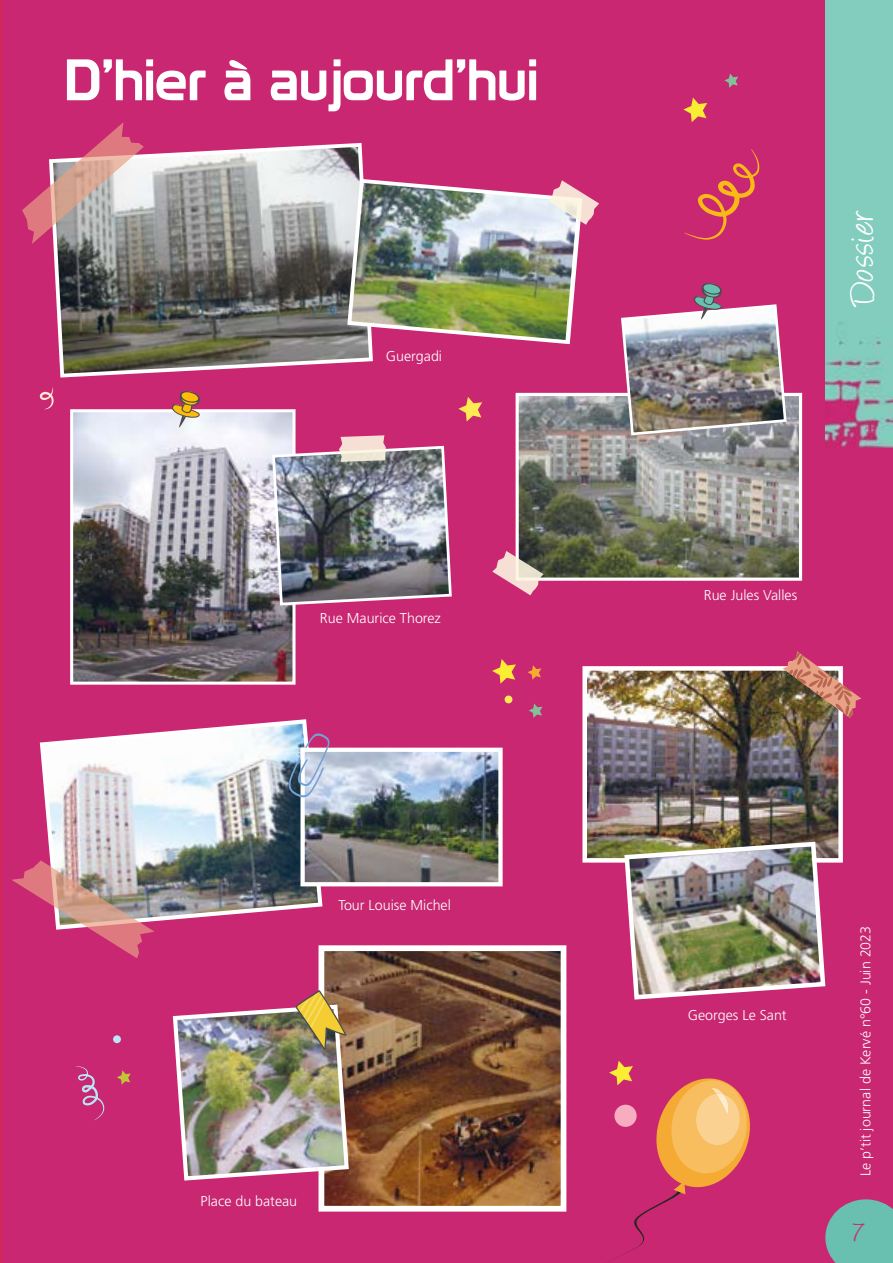
<style>
.page{position:relative;width:893px;height:1263px;background:#c92772}
.page>*{position:absolute;margin:0;border:0;box-sizing:border-box;transform-origin:0 0}
.t1{font:57px "Prototype";color:#fff}
.t2{font:42px "Angelina";color:#fff}
.t3{font:30px "Angelina";color:#c92772}
.t4{font:300 14.25px "Frutiger LT Std";color:#fff}
.t5{font:300 14.25px "Frutiger LT Std";color:#fcfcfc}
</style>
<div class="page">
<svg style="left:825px;top:1199px;width:68px;height:64px;background:#75aca9"></svg>
<img style="left:825px;top:0;width:68px;height:447px">
<svg style="left:47px;top:141px;width:328px;height:238px;background:#8b7b7f"></svg>
<img style="left:74px;top:413px;width:218px;height:268px">
<div style="left:70px;top:409px;width:226px;height:276px;border:3px solid #fff"></div>
<svg style="left:684px;top:149px;width:75px;height:91px;background:#cf3b65"></svg>
<img style="left:520px;top:397px;width:278px;height:180px">
<div style="left:516px;top:393px;width:286px;height:188px;border:3px solid #fff"></div>
<img style="left:587px;top:671px;width:251px;height:187px">
<div style="left:582px;top:666px;width:261px;height:197px;border:4px solid #fff"></div>
<img style="left:622px;top:839px;width:206px;height:163px">
<img style="left:326px;top:952px;width:233px;height:252px">
<div style="left:319px;top:945px;width:247px;height:266px;border:6px solid #fff"></div>
<svg style="left:76px;top:1066px;width:28px;height:54px;background:#c64587"></svg>
<div style="left:113px;top:1035px;width:8px;height:8px;background:#bae6fa;border-radius:50%"></div>
<svg style="left:117px;top:1070px;width:14px;height:15px"></svg>
<svg style="left:607px;top:1061px;width:149px;height:201px;background:#d5516b"></svg>
<div style="left:614px;top:1105px;width:23px;height:22px;background:#f7adbf;border-radius:50%"></div>
<svg style="left:724px;top:73px;width:14px;height:15px"></svg>
<svg style="left:683px;top:98px;width:24px;height:24px"></svg>
<svg style="left:458px;top:397px;width:24px;height:24px"></svg>
<img style="left:345px;top:177px;width:254px;height:169px">
<svg style="left:492px;top:551px;width:52px;height:44px;background:#c48899"></svg>
<svg style="left:0;top:88px;width:144px;height:156px;background:#c96289"></svg>
<img style="left:782px;top:651px;width:79px;height:67px">
<svg style="left:171px;top:390px;width:31px;height:37px"></svg>
<img style="left:171px;top:990px;width:180px;height:193px">
<img style="left:38px;top:717px;width:287px;height:215px">
<img style="left:305px;top:753px;width:193px;height:128px">
<div style="left:300px;top:748px;width:203px;height:138px;border:4px solid #fff"></div>
<svg style="left:288px;top:731px;width:44px;height:68px;background:#adadc8"></svg>
<img style="left:619px;top:282px;width:169px;height:155px">
<svg style="left:529px;top:703px;width:13px;height:15px"></svg>
<svg style="left:492px;top:659px;width:24px;height:25px"></svg>
<div style="left:505px;top:695px;width:7px;height:8px;background:#fceb52;border-radius:50%"></div>
<svg style="left:527px;top:665px;width:14px;height:15px"></svg>
<svg style="left:40px;top:387px;width:14px;height:22px"></svg>
<img style="left:271px;top:435px;width:182px;height:172px">
<img style="left:11px;top:860px;width:144px;height:98px">
<h1 class="t1" style="left:65px;top:46px;width:475px">D’hier à aujourd’hui</h1>
<p class="t4" style="left:386px;top:348px;width:58px">Guergadi</p>
<p class="t4" style="left:320px;top:610px;width:122px">Rue Maurice Thorez</p>
<p class="t4" style="left:338px;top:897px;width:114px">Tour Louise Michel</p>
<p class="t4" style="left:201px;top:1193px;width:98px">Place du bateau</p>
<h2 class="t2" style="left:844px;top:305px;width:98px;rotate:-90deg">Dossier</h2>
<p class="t4" style="left:704px;top:587px;width:95px">Rue Jules Valles</p>
<p class="t4" style="left:688px;top:1007px;width:100px">Georges Le Sant</p>
<p class="t5" style="left:857px;top:1176px;width:252px;rotate:-90deg">Le p’tit journal de Kervé n°60 - Juin 2023</p>
<h3 class="t3" style="left:853px;top:1220px;width:12px">7</h3>
</div>
